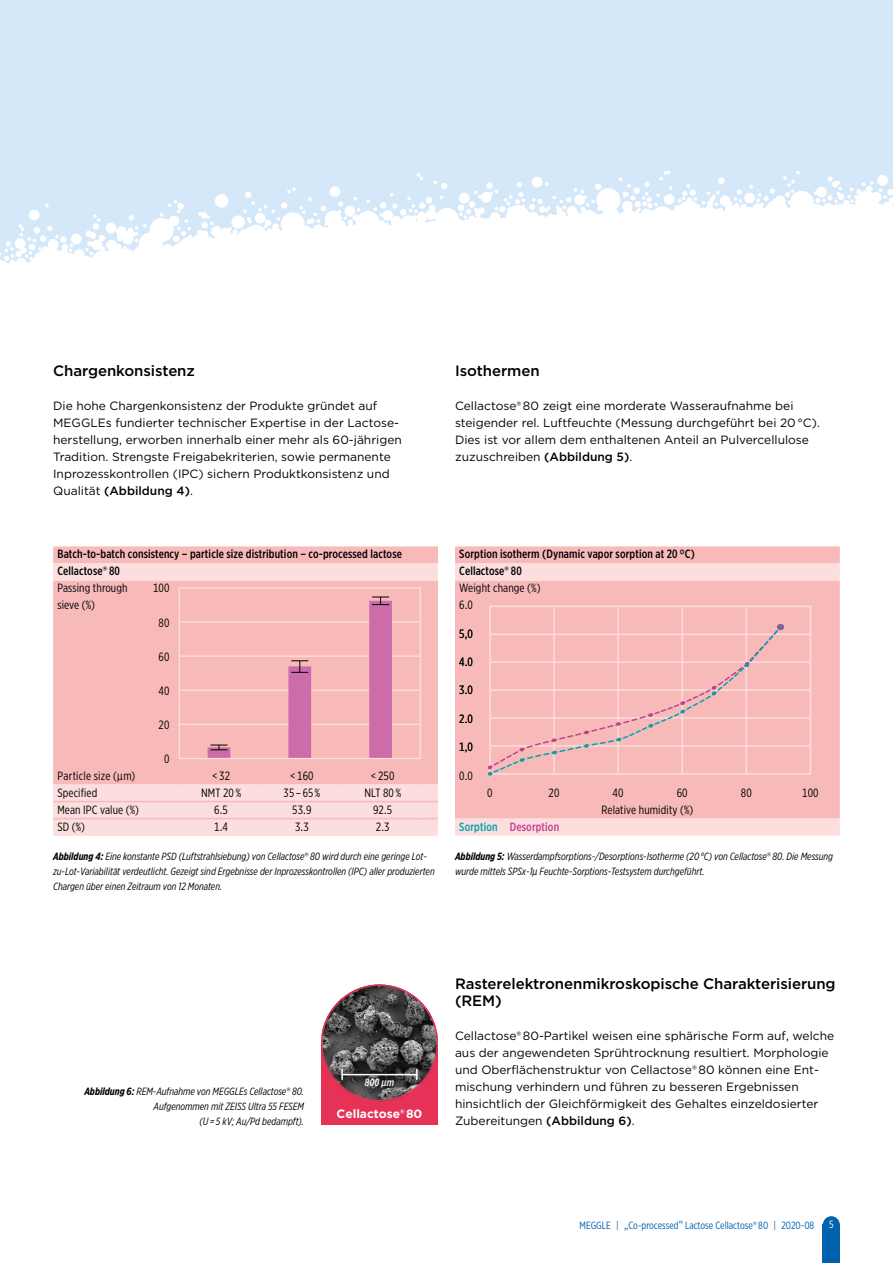
<style>
.page{position:relative;width:893px;height:1263px;background:#fff}
.page>*{position:absolute;margin:0;border:0;box-sizing:border-box;transform-origin:0 0}
.t1{font:500 15px/17px "Gotham";letter-spacing:-.005em;color:#000}
.t2{font:12px/17px "Gotham";color:#000}
.t3{font:500 12px/17px "Gotham X Narrow";letter-spacing:.01em;color:#000}
.t4{font:12px "Gotham X Narrow";letter-spacing:.01em;color:#000}
.t5{font:500 12px "Gotham X Narrow";letter-spacing:.01em;color:#c14091}
.t6{font:700 12px "Gotham";color:#fff}
.t7{font:italic 10.5px/15px "Gotham X Narrow";color:#000}
.t8{font:10.5px "Gotham X Narrow";color:#0061ad}
.t9{font:italic 500 10.5px "Gotham X Narrow";color:#fff}
.t10{font:10.5px "Gotham X Narrow";color:#fff}
.s1{font-weight:500}
.s2{font-family:"Gotham"}
.s3{font-weight:400}
.s4{font-weight:700}
.s5{font-family:"Gotham";font-style:normal}
.s6{color:#00a3af}
.s7{font-size:12px}
</style>
<div class="page">
<div style="left:0;top:0;width:893px;height:455px;background:#d4e8f9"></div>
<svg style="left:0;top:169px;width:893px;height:286px;background:#f8fbfe"></svg>
<div style="left:823px;top:1225px;width:17px;height:38px;background:#0061ad"></div>
<div style="left:823px;top:1216px;width:17px;height:17px;background:#0061ad;border-radius:50%"></div>
<div style="left:53px;top:546px;width:385px;height:17px;background:#f7bab9"></div>
<svg style="left:53px;top:563px;width:385px;height:273px;background:#f8c3c2"></svg>
<hr style="left:53px;top:801px;width:96px;height:1px;background:#f7bab9">
<hr style="left:149px;top:801px;width:30px;height:1px;background:#f7bab9">
<hr style="left:179px;top:801px;width:80px;height:1px;background:#f7bab9">
<hr style="left:259px;top:801px;width:81px;height:1px;background:#f7bab9">
<hr style="left:340px;top:801px;width:81px;height:1px;background:#f7bab9">
<svg style="left:421px;top:801px;width:17px;height:1px"></svg>
<hr style="left:53px;top:818px;width:96px;height:1px;background:#f7bab9">
<hr style="left:149px;top:818px;width:30px;height:1px;background:#f7bab9">
<hr style="left:179px;top:818px;width:80px;height:1px;background:#f7bab9">
<hr style="left:259px;top:818px;width:81px;height:1px;background:#f7bab9">
<hr style="left:340px;top:818px;width:81px;height:1px;background:#f7bab9">
<svg style="left:421px;top:818px;width:17px;height:1px"></svg>
<div style="left:179px;top:587px;width:242px;height:172px;border:1px solid #fbdedd"></div>
<hr style="left:179px;top:621px;width:241px;height:2px;background:#fbdedd">
<hr style="left:179px;top:655px;width:241px;height:2px;background:#fbdedd">
<hr style="left:179px;top:690px;width:241px;height:1px;background:#fbdedd">
<hr style="left:179px;top:724px;width:241px;height:1px;background:#fbdedd">
<div style="left:208px;top:747px;width:22px;height:11px;background:#cc6da9"></div>
<div style="left:288px;top:666px;width:23px;height:92px;background:#cc6da9"></div>
<div style="left:369px;top:601px;width:23px;height:157px;background:#cc6da9"></div>
<svg style="left:210px;top:745px;width:17px;height:5px"></svg>
<svg style="left:291px;top:660px;width:17px;height:13px"></svg>
<svg style="left:372px;top:597px;width:17px;height:8px"></svg>
<div style="left:455px;top:546px;width:385px;height:17px;background:#f7bab9"></div>
<svg style="left:455px;top:563px;width:385px;height:273px;background:#f7c2c1"></svg>
<div style="left:489px;top:605px;width:322px;height:170px;border:2px solid #fbdedd"></div>
<hr style="left:553px;top:606px;width:2px;height:168px;background:#fbdedd">
<hr style="left:617px;top:606px;width:2px;height:168px;background:#fbdedd">
<hr style="left:681px;top:606px;width:2px;height:168px;background:#fbdedd">
<hr style="left:745px;top:606px;width:2px;height:168px;background:#fbdedd">
<hr style="left:490px;top:633px;width:320px;height:2px;background:#fbdedd">
<hr style="left:490px;top:661px;width:320px;height:2px;background:#fbdedd">
<hr style="left:490px;top:689px;width:320px;height:2px;background:#fbdedd">
<hr style="left:490px;top:717px;width:320px;height:2px;background:#fbdedd">
<hr style="left:490px;top:745px;width:320px;height:2px;background:#fbdedd">
<div style="left:777px;top:624px;width:7px;height:6px;border:2px solid #c14091;border-radius:50%"></div>
<svg style="left:488px;top:625px;width:295px;height:151px;background:#f4bbbb"></svg>
<div style="left:321px;top:1044px;width:117px;height:81px;background:#e73257"></div>
<img style="left:321px;top:984px;width:117px;height:117px;border-radius:58px">
<div style="left:321px;top:984px;width:117px;height:117px;border:2px solid #e73257;border-radius:50%"></div>
<hr style="left:342px;top:1074px;width:75px;height:1px;background:#fff">
<svg style="left:341px;top:1069px;width:2px;height:10px"></svg>
<svg style="left:416px;top:1069px;width:2px;height:10px"></svg>
<p class="t1" style="left:53px;top:362px;width:143px">Chargenkonsistenz</p>
<p class="t2" style="left:53px;top:397px;width:350px">Die hohe Chargenkonsistenz der Produkte gründet auf MEGGLEs fundierter technischer Expertise in der Lactose&shy;herstellung, erworben innerhalb einer mehr als 60-jährigen Tradition. Strengste Freigabekriterien, sowie permanente Inprozesskontrollen (IPC) sichern Produktkonsistenz und Qualität <span class="s1">(Abbildung 4)</span>.</p>
<p class="t1" style="left:455px;top:362px;width:86px">Isothermen</p>
<p class="t2" style="left:455px;top:397px;width:366px">Cellactose® 80 zeigt eine morderate Wasseraufnahme bei steigender rel. Luftfeuchte (Messung durchgeführt bei 20 °C).<br>Dies ist vor allem dem enthaltenen Anteil an Pulvercellulose zuzuschreiben <span class="s1">(Abbildung 5)</span>.</p>
<p class="t3" style="left:57px;top:546px;width:346px">Batch-to-batch consistency – particle size distribution – co-processed lactose<br>Cellactose<span class="s2">®</span> 80<br><span class="s3">Passing through<br>sieve (%)</span></p>
<p class="t4" style="left:153px;top:581px;width:18px">100</p>
<p class="t4" style="left:159px;top:615px;width:12px">80</p>
<p class="t4" style="left:159px;top:649px;width:12px">60</p>
<p class="t4" style="left:159px;top:683px;width:12px">40</p>
<p class="t4" style="left:159px;top:717px;width:12px">20</p>
<p class="t4" style="left:164px;top:751px;width:7px">0</p>
<p class="t4" style="left:57px;top:768px;width:79px">Particle size (µm)</p>
<p class="t4" style="left:212px;top:768px;width:19px">&lt; 32</p>
<p class="t4" style="left:290px;top:768px;width:25px">&lt; 160</p>
<p class="t4" style="left:371px;top:768px;width:25px">&lt; 250</p>
<p class="t4" style="left:57px;top:785px;width:41px">Specified</p>
<p class="t4" style="left:201px;top:785px;width:41px">NMT 20 %</p>
<p class="t4" style="left:284px;top:785px;width:38px">35 – 65 %</p>
<p class="t4" style="left:364px;top:785px;width:38px">NLT 80 %</p>
<p class="t4" style="left:57px;top:802px;width:83px">Mean IPC value (%)</p>
<p class="t4" style="left:214px;top:802px;width:15px">6.5</p>
<p class="t4" style="left:292px;top:802px;width:21px">53.9</p>
<p class="t4" style="left:373px;top:802px;width:21px">92.5</p>
<p class="t4" style="left:57px;top:819px;width:29px">SD (%)</p>
<p class="t4" style="left:214px;top:819px;width:15px">1.4</p>
<p class="t4" style="left:295px;top:819px;width:15px">3.3</p>
<p class="t4" style="left:376px;top:819px;width:15px">2.3</p>
<p class="t7" style="left:57px;top:853px;width:334px">Data obtained from a permanent in-process-control (IPC) of subsequent batches over a time period of 12 months.</p>
<p class="t7" style="left:53px;top:849px;width:383px"><span class="s4">Abbildung 4:</span> Eine konstante PSD (Luftstrahlsiebung) von Cellactose<span class="s5">®</span> 80 wird durch eine geringe Lot&shy;zu-Lot-Variabilität verdeutlicht. Gezeigt sind Ergebnisse der Inprozesskontrollen (IPC) aller produzierten<br>Chargen über einen Zeitraum von 12 Monaten.</p>
<p class="t3" style="left:459px;top:546px;width:237px">Sorption isotherm (Dynamic vapor sorption at 20 °C)<br>Cellactose<span class="s2">®</span> 80<br><span class="s3">Weight change (%)<br>6.0</span></p>
<p class="t4" style="left:459px;top:626px;width:15px">5,0</p>
<p class="t4" style="left:459px;top:655px;width:15px">4.0</p>
<p class="t4" style="left:459px;top:683px;width:15px">3.0</p>
<p class="t4" style="left:459px;top:711px;width:15px">2.0</p>
<p class="t4" style="left:459px;top:740px;width:15px">1,0</p>
<p class="t4" style="left:459px;top:768px;width:15px">0.0</p>
<p class="t4" style="left:487px;top:785px;width:7px">0</p>
<p class="t4" style="left:548px;top:785px;width:12px">20</p>
<p class="t4" style="left:613px;top:785px;width:12px">40</p>
<p class="t4" style="left:677px;top:785px;width:12px">60</p>
<p class="t4" style="left:741px;top:785px;width:12px">80</p>
<p class="t4" style="left:802px;top:785px;width:18px">100</p>
<p class="t4" style="left:601px;top:802px;width:93px">Relative humidity (%)</p>
<p class="t5" style="left:459px;top:819px;width:101px"><span class="s6">Sorption</span> Desorption</p>
<p class="t7" style="left:455px;top:849px;width:380px"><span class="s4">Abbildung 5:</span> Wasserdampfsorptions-/Desorptions-Isotherme (20 °C) von Cellactose<span class="s5">®</span> 80. Die Messung wurde mittels SPSx-1µ Feuchte-Sorptions-Testsystem durchgeführt.</p>
<p class="t7" style="left:84px;top:1083px;width:221px;text-align:right"><span class="s4">Abbildung 6:</span> REM-Aufnahme von MEGGLEs Cellactose<span class="s5">®</span> 80.<br>Aufgenommen mit ZEISS Ultra 55 FESEM<br>(U = 5 kV; Au/Pd bedampft).</p>
<p class="t9" style="left:365px;top:1076px;width:31px">800 µm</p>
<p class="t6" style="left:337px;top:1106px;width:87px">Cellactose® 80</p>
<p class="t1" style="left:455px;top:975px;width:382px">Rasterelektronenmikroskopische Charakterisierung (REM)</p>
<p class="t2" style="left:455px;top:1027px;width:381px">Cellactose® 80-Partikel weisen eine sphärische Form auf, welche aus der angewendeten Sprühtrocknung resultiert. Morphologie und Oberflächenstruktur von Cellactose® 80 können eine Ent&shy;mischung verhindern und führen zu besseren Ergebnissen hinsichtlich der Gleichförmigkeit des Gehaltes einzeldosierter Zubereitungen <span class="s1">(Abbildung 6)</span>.</p>
<p class="t8" style="left:579px;top:1219px;width:236px">MEGGLE | <span class="s7">„</span>Co-processed<span class="s7">“</span> Lactose Cellactose<span class="s2">®</span> 80 | 2020-08</p>
<p class="t10" style="left:829px;top:1218px;width:6px">5</p>
</div>
